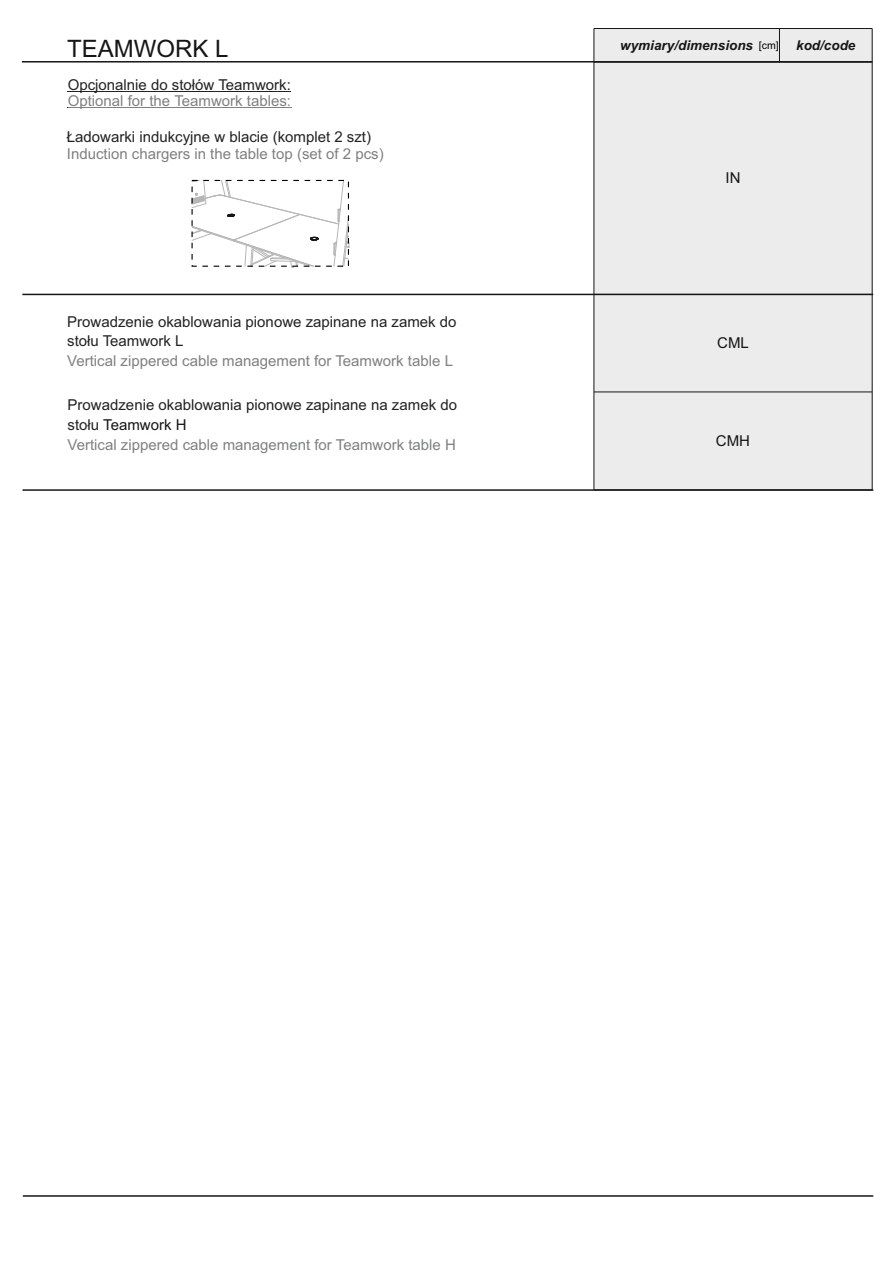
<style>
.page{position:relative;width:893px;height:1263px;background:#fff}
.page>*{position:absolute;margin:0;border:0;box-sizing:border-box;transform-origin:0 0}
.t1{font:24px "Arial";color:#151616}
.t2{font:15px/20px "Arial";color:#222}
.t3{font:15px "Arial";color:#7f8080}
.t4{font:15px "Arial";color:#151616}
.t5{font:italic 700 13.5px "Arial";color:#151616}
.t6{font:10.5px "Arial";color:#000}
.s1{color:#151616}
.s2{color:#7f8080}
</style>
<div class="page">
<div style="left:594px;top:29px;width:278px;height:461px;background:#ececec"></div>
<hr style="left:594px;top:29px;width:1px;height:461px;background:#151616">
<hr style="left:779px;top:29px;width:1px;height:33px;background:#151616">
<hr style="left:872px;top:29px;width:1px;height:461px;background:#151616">
<hr style="left:594px;top:392px;width:278px;height:1px;background:#151616">
<hr style="left:594px;top:28px;width:278px;height:1px;background:#151616">
<hr style="left:22px;top:294px;width:851px;height:1px;background:#151616">
<hr style="left:22px;top:61px;width:850px;height:2px;background:#151616">
<hr style="left:23px;top:1195px;width:850px;height:2px;background:#151616">
<hr style="left:23px;top:489px;width:850px;height:2px;background:#151616">
<hr style="left:68px;top:91px;width:104px;height:1px;background:#222">
<hr style="left:172px;top:91px;width:115px;height:1px;background:#222">
<hr style="left:68px;top:108px;width:106px;height:1px;background:#7f8080">
<hr style="left:174px;top:108px;width:113px;height:1px;background:#7f8080">
<svg style="left:191px;top:180px;width:159px;height:88px"></svg>
<h1 class="t1" style="left:67px;top:39px;width:163px">TEAMWORK L</h1>
<p class="t2" style="left:68px;top:76px;width:225px">Opcjonalnie do stołów Teamwork:</p>
<p class="t3" style="left:68px;top:95px;width:225px">Optional for the Teamwork tables:</p>
<p class="t2" style="left:67px;top:128px;width:306px">Ładowarki indukcyjne w blacie (komplet 2 szt)</p>
<p class="t3" style="left:67px;top:148px;width:318px">Induction chargers in the table top (set of 2 pcs)</p>
<p class="t2" style="left:67px;top:313px;width:391px">Prowadzenie okablowania pionowe zapinane na zamek do stołu Teamwork L</p>
<p class="t3" style="left:67px;top:355px;width:387px">Vertical zippered cable management for Teamwork table L</p>
<p class="t2" style="left:68px;top:396px;width:391px">Prowadzenie okablowania pionowe zapinane na zamek do stołu <span class="s1">Teamwork H<br></span><span class="s2">Vertical zippered cable management for Teamwork table H</span></p>
<p class="t5" style="left:620px;top:40px;width:134px">wymiary/dimensions</p>
<p class="t5" style="left:796px;top:40px;width:61px">kod/code</p>
<p class="t6" style="left:759px;top:41px;width:21px">[cm]</p>
<p class="t4" style="left:725px;top:173px;width:16px">IN</p>
<p class="t4" style="left:717px;top:337px;width:33px">CML</p>
<p class="t4" style="left:716px;top:435px;width:36px">CMH</p>
</div>
